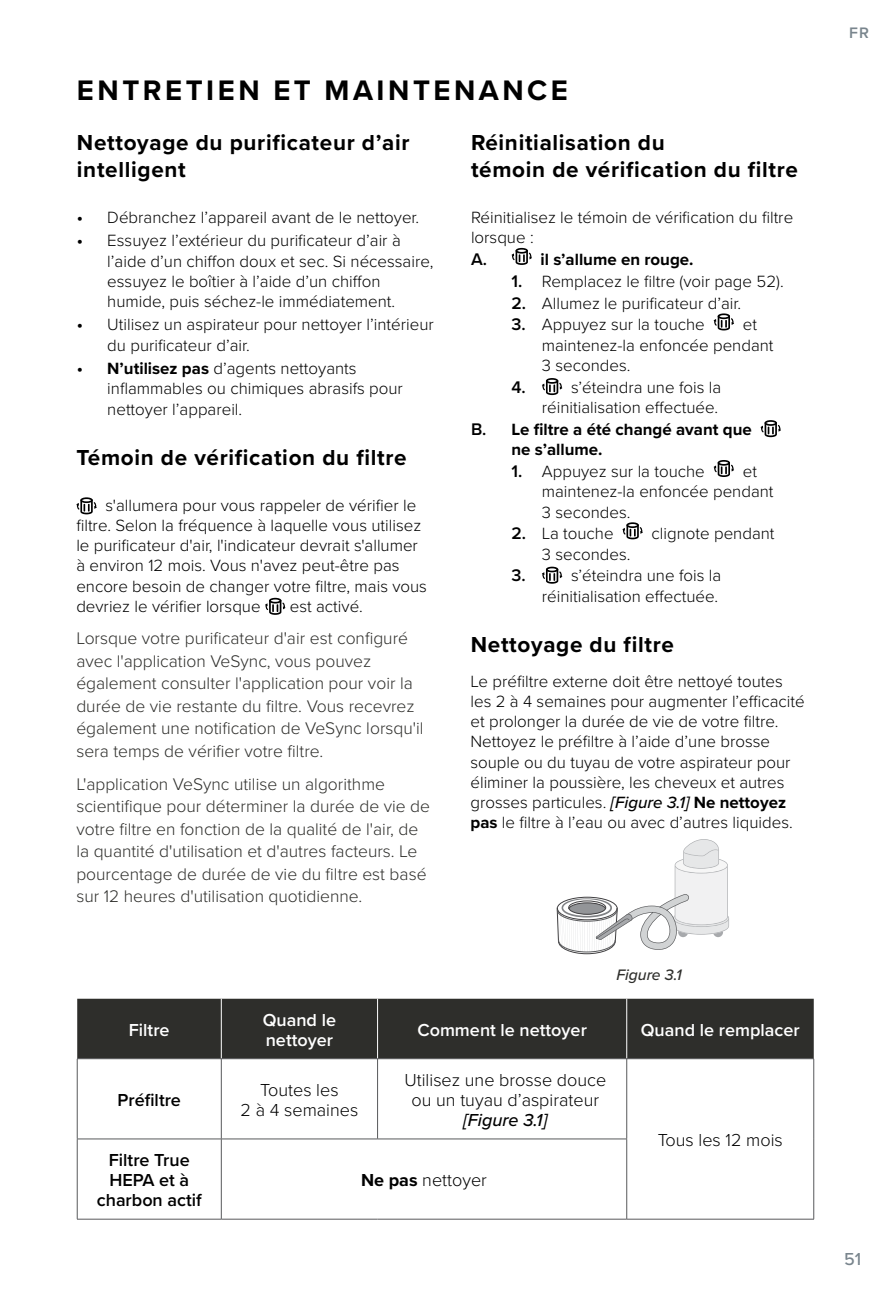
<style>
.page{position:relative;width:891px;height:1296px;background:#fff}
.page>*{position:absolute;margin:0;border:0;box-sizing:border-box;transform-origin:0 0}
.t1{font:700 29.25px "Proxima Nova";letter-spacing:.12em;color:#000}
.t2{font:700 22.5px/27px "Proxima Nova";letter-spacing:.03em;color:#000}
.t3{font:300 18px/20.2px "Proxima Nova";color:#000;text-align:center}
.t4{font:600 18px/20.2px "Proxima Nova";color:#fff}
.t5{font:600 18px/20.2px "Proxima Nova";color:#000;text-align:center}
.t6{font:italic 500 18px "Proxima Nova";color:#000}
.t7{font:500 18px "Proxima Nova";color:#79858d}
.t8{font:300 17.55px/22.5px "Proxima Nova";color:#2e2e2b}
.t9{font:600 17.55px "Proxima Nova";color:#000}
.t10{font:300 16.88px/20.2px "Proxima Nova";color:#000}
.t11{font:700 16.88px/20.2px "Proxima Nova";color:#000}
.t12{font:italic 500 15.75px "Proxima Nova";color:#2e2e2b}
.t13{font:600 15.75px "Proxima Nova";color:#79858d}
.s1{font-weight:600;font-size:17.55px}
.s2{font-weight:700}
.s3{font-weight:500;font-style:italic}
</style>
<div class="page">
<svg style="left:516px;top:248px;width:12px;height:6px"></svg>
<svg style="left:511px;top:250px;width:21px;height:15px"></svg>
<svg style="left:718px;top:313px;width:12px;height:6px"></svg>
<svg style="left:714px;top:315px;width:20px;height:15px"></svg>
<svg style="left:546px;top:378px;width:12px;height:6px"></svg>
<svg style="left:542px;top:380px;width:20px;height:15px"></svg>
<svg style="left:765px;top:420px;width:12px;height:6px"></svg>
<svg style="left:760px;top:422px;width:21px;height:15px"></svg>
<svg style="left:718px;top:460px;width:12px;height:6px"></svg>
<svg style="left:714px;top:462px;width:20px;height:15px"></svg>
<svg style="left:626px;top:522px;width:13px;height:6px"></svg>
<svg style="left:622px;top:524px;width:21px;height:15px"></svg>
<svg style="left:542px;top:568px;width:20px;height:16px"></svg>
<svg style="left:80px;top:497px;width:13px;height:6px"></svg>
<svg style="left:76px;top:499px;width:21px;height:15px"></svg>
<svg style="left:269px;top:598px;width:12px;height:6px"></svg>
<svg style="left:265px;top:600px;width:21px;height:15px"></svg>
<div style="left:77px;top:999px;width:737px;height:59px;background:#2e2e2b"></div>
<hr style="left:221px;top:999px;width:1px;height:59px;background:#fff">
<hr style="left:377px;top:999px;width:1px;height:59px;background:#fff">
<hr style="left:626px;top:999px;width:1px;height:59px;background:#fff">
<hr style="left:77px;top:1058px;width:144px;height:1px;background:#58595b">
<hr style="left:77px;top:1059px;width:1px;height:80px;background:#58595b">
<hr style="left:221px;top:1058px;width:157px;height:1px;background:#58595b">
<hr style="left:221px;top:1059px;width:1px;height:80px;background:#58595b">
<hr style="left:378px;top:1058px;width:249px;height:1px;background:#58595b">
<hr style="left:377px;top:1059px;width:1px;height:80px;background:#58595b">
<hr style="left:627px;top:1058px;width:187px;height:1px;background:#58595b">
<hr style="left:626px;top:1059px;width:1px;height:80px;background:#58595b">
<hr style="left:813px;top:1059px;width:1px;height:80px;background:#58595b">
<hr style="left:813px;top:1139px;width:1px;height:80px;background:#58595b">
<hr style="left:627px;top:1219px;width:187px;height:1px;background:#58595b">
<hr style="left:77px;top:1139px;width:144px;height:1px;background:#58595b">
<hr style="left:77px;top:1139px;width:1px;height:80px;background:#58595b">
<hr style="left:221px;top:1139px;width:157px;height:1px;background:#58595b">
<hr style="left:221px;top:1139px;width:1px;height:80px;background:#58595b">
<hr style="left:378px;top:1139px;width:249px;height:1px;background:#58595b">
<hr style="left:626px;top:1139px;width:1px;height:80px;background:#58595b">
<hr style="left:77px;top:1219px;width:144px;height:1px;background:#58595b">
<hr style="left:221px;top:1219px;width:157px;height:1px;background:#58595b">
<hr style="left:378px;top:1219px;width:249px;height:1px;background:#58595b">
<svg style="left:556px;top:839px;width:173px;height:116px"></svg>
<h1 class="t1" style="left:77px;top:68px;width:492px">ENTRETIEN ET MAINTENANCE</h1>
<h2 class="t2" style="left:77px;top:129px;width:334px">Nettoyage du purificateur d’air intelligent</h2>
<p class="t10" style="left:77px;top:206px;width:344px"><span class="s1">•</span> Débranchez l’appareil avant de le nettoyer.</p>
<p class="t10" style="left:107px;top:230px;width:328px;text-indent:-30px"><span class="s1">•</span> Essuyez l’extérieur du purificateur d’air à l’aide d’un chiffon doux et sec. Si nécessaire, essuyez le boîtier à l’aide d’un chiffon humide, puis séchez-le immédiatement.</p>
<p class="t10" style="left:107px;top:314px;width:328px;text-indent:-30px"><span class="s1">•</span> Utilisez un aspirateur pour nettoyer l’intérieur du purificateur d’air.</p>
<p class="t10" style="left:107px;top:358px;width:297px;text-indent:-30px"><span class="s1">•</span> <span class="s2">N’utilisez pas</span> d’agents nettoyants inflammables ou chimiques abrasifs pour nettoyer l’appareil.</p>
<h2 class="t2" style="left:76px;top:443px;width:332px">Témoin de vérification du filtre</h2>
<p class="t10" style="left:76px;top:494px;width:352px;text-indent:29px">s'allumera pour vous rappeler de vérifier le filtre. Selon la fréquence à laquelle vous utilisez le purificateur d'air, l'indicateur devrait s'allumer à environ 12 mois. Vous n'avez peut-être pas encore besoin de changer votre filtre, mais vous devriez le vérifier lorsque</p>
<p class="t10" style="left:290px;top:595px;width:74px">est activé.</p>
<p class="t8" style="left:76px;top:626px;width:349px">Lorsque votre purificateur d'air est configuré avec l'application VeSync, vous pouvez également consulter l'application pour voir la durée de vie restante du filtre. Vous recevrez également une notification de VeSync lorsqu'il sera temps de vérifier votre filtre.</p>
<p class="t8" style="left:76px;top:771px;width:355px">L'application VeSync utilise un algorithme scientifique pour déterminer la durée de vie de votre filtre en fonction de la qualité de l'air, de la quantité d'utilisation et d'autres facteurs. Le pourcentage de durée de vie du filtre est basé sur 12 heures d'utilisation quotidienne.</p>
<h2 class="t2" style="left:471px;top:129px;width:329px">Réinitialisation du<br>témoin de vérification du filtre</h2>
<p class="t10" style="left:471px;top:206px;width:324px">Réinitialisez le témoin de vérification du filtre lorsque :</p>
<p class="t9" style="left:471px;top:246px;width:18px">A.</p>
<p class="t11" style="left:541px;top:249px;width:154px">il s’allume en rouge.</p>
<p class="t10" style="left:512px;top:270px;width:274px"><span class="s1">1.</span> Remplacez le filtre (voir page 52).</p>
<p class="t10" style="left:512px;top:292px;width:231px"><span class="s1">2.</span> Allumez le purificateur d’air.</p>
<p class="t10" style="left:512px;top:314px;width:195px"><span class="s1">3.</span> Appuyez sur la touche</p>
<p class="t10" style="left:542px;top:314px;width:233px;text-indent:201px">et maintenez-la enfoncée pendant<br>3 secondes.</p>
<p class="t9" style="left:512px;top:374px;width:16px">4.</p>
<p class="t10" style="left:542px;top:376px;width:181px;text-align:right">s’éteindra une fois la réinitialisation effectuée.</p>
<p class="t11" style="left:512px;top:419px;width:242px;text-indent:-41px"><span class="s1">B.</span> Le filtre a été changé avant que ne s’allume.</p>
<p class="t10" style="left:512px;top:460px;width:195px"><span class="s1">1.</span> Appuyez sur la touche</p>
<p class="t10" style="left:542px;top:460px;width:233px;text-indent:201px">et maintenez-la enfoncée pendant<br>3 secondes.</p>
<p class="t10" style="left:512px;top:523px;width:104px"><span class="s1">2.</span> La touche</p>
<p class="t10" style="left:652px;top:523px;width:124px">clignote pendant</p>
<p class="t10" style="left:542px;top:543px;width:90px">3 secondes.</p>
<p class="t9" style="left:512px;top:563px;width:16px">3.</p>
<p class="t10" style="left:542px;top:565px;width:181px;text-align:right">s’éteindra une fois la réinitialisation effectuée.</p>
<h2 class="t2" style="left:471px;top:630px;width:205px">Nettoyage du filtre</h2>
<p class="t10" style="left:471px;top:670px;width:336px">Le préfiltre externe doit être nettoyé toutes les 2 à 4 semaines pour augmenter l’efficacité et prolonger la durée de vie de votre filtre.<br>Nettoyez le préfiltre à l’aide d’une brosse souple ou du tuyau de votre aspirateur pour éliminer la poussière, les cheveux et autres grosses particules. <span class="s3">[Figure 3.1]</span> <span class="s2">Ne nettoyez pas</span> le filtre à l’eau ou avec d’autres liquides.</p>
<p class="t12" style="left:616px;top:963px;width:67px">Figure 3.1</p>
<p class="t4" style="left:129px;top:1019px;width:42px">Filtre</p>
<p class="t4" style="left:263px;top:1009px;width:75px">Quand le nettoyer</p>
<p class="t4" style="left:417px;top:1019px;width:171px">Comment le nettoyer</p>
<p class="t4" style="left:641px;top:1019px;width:160px">Quand le remplacer</p>
<p class="t5" style="left:118px;top:1089px;width:65px">Préfiltre</p>
<p class="t3" style="left:241px;top:1079px;width:119px">Toutes les<br>2 à 4 semaines</p>
<p class="t3" style="left:404px;top:1069px;width:203px">Utilisez une brosse douce ou un tuyau d’aspirateur</p>
<p class="t6" style="left:463px;top:1107px;width:86px">[Figure 3.1]</p>
<p class="t5" style="left:97px;top:1149px;width:106px">Filtre True<br>HEPA et à charbon actif</p>
<p class="t3" style="left:361px;top:1169px;width:127px"><span class="s2">Ne pas</span> nettoyer</p>
<p class="t3" style="left:658px;top:1129px;width:127px">Tous les 12 mois</p>
<p class="t13" style="left:849px;top:21px;width:21px">FR</p>
<p class="t7" style="left:844px;top:1245px;width:19px">51</p>
</div>
